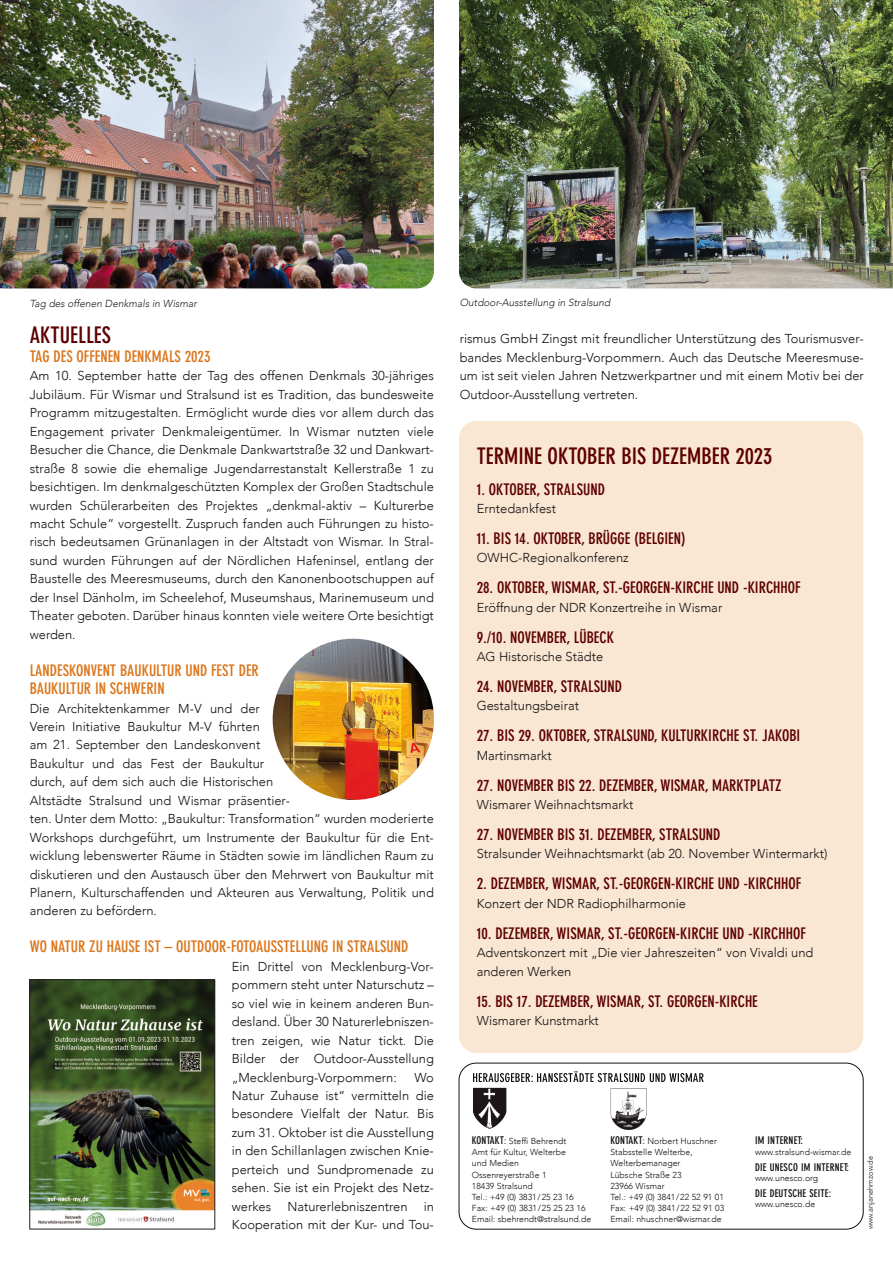
<style>
.page{position:relative;width:893px;height:1263px;background:#fff}
.page>*{position:absolute;margin:0;border:0;box-sizing:border-box;transform-origin:0 0}
.t1{font:700 condensed 22.5px "DIN Neuzeit Grotesk Std";color:#5d0000}
.t2{font:700 condensed 15.75px "DIN Neuzeit Grotesk Std";color:#5d0000}
.t3{font:700 condensed 15.75px/18.5px "DIN Neuzeit Grotesk Std";color:#da761c}
.t4{font:300 12.9px/18.5px "Avenir";color:#121110;text-align:justify}
.t5{font:700 condensed 10.5px "DIN Neuzeit Grotesk Std";letter-spacing:.015em;color:#121110}
.t6{font:italic 300 10.2px "Avenir";color:#231f20}
.t7{font:300 8.7px/11.1px "Avenir";color:#121110}
.t8{font:300 7.5px "Avenir";color:#121110}
.s1{font-family:"DIN Neuzeit Grotesk Std";font-weight:700;font-stretch:condensed;font-size:10.5px}
.s2{font-family:"DIN Neuzeit Grotesk Std";font-weight:700;font-stretch:condensed}
</style>
<div class="page">
<div style="left:459px;top:421px;width:404px;height:632px;background:#f9e6d3;border-radius:17px"></div>
<div style="left:459px;top:1063px;width:404px;height:166px;border:1px solid #121110;border-radius:17px"></div>
<img style="left:473px;top:1088px;width:31px;height:41px">
<img style="left:610px;top:1088px;width:36px;height:42px">
<svg style="left:473px;top:1071px;width:231px;height:11px"></svg>
<img style="left:459px;top:0;width:434px;height:288px">
<img style="left:0;top:0;width:434px;height:288px">
<img style="left:32px;top:981px;width:181px;height:246px">
<div style="left:30px;top:979px;width:185px;height:250px;border:1px solid #231f20"></div>
<img style="left:273px;top:639px;width:161px;height:161px;border-radius:50%">
<p class="t6" style="left:30px;top:296px;width:169px">Tag des offenen Denkmals in Wismar</p>
<p class="t6" style="left:460px;top:296px;width:152px">Outdoor-Ausstellung in Stralsund</p>
<h1 class="t1" style="left:30px;top:326px;width:83px">AKTUELLES</h1>
<p class="t3" style="left:30px;top:349px;width:182px">TAG DES OFFENEN DENKMALS 2023</p>
<p class="t4" style="left:30px;top:367px;width:406px">Am 10. September hatte der Tag des offenen Denkmals 30-jähriges Jubiläum. Für Wismar und Stralsund ist es Tradition, das bundesweite Programm mitzugestalten. Ermöglicht wurde dies vor allem durch das Engagement privater Denkmaleigentümer. In Wismar nutzten viele Besucher die Chance, die Denkmale Dankwartstraße 32 und Dankwart&shy;straße 8 sowie die ehemalige Jugendarrestanstalt Kellerstraße 1 zu besichtigen. Im denkmalgeschützten Komplex der Großen Stadtschule wurden Schülerarbeiten des Projektes „denkmal-aktiv – Kulturerbe macht Schule“ vorgestellt. Zuspruch fanden auch Führungen zu histo&shy;risch bedeutsamen Grünanlagen in der Altstadt von Wismar. In Stral&shy;sund wurden Führungen auf der Nördlichen Hafeninsel, entlang der Baustelle des Meeresmuseums, durch den Kanonenbootschuppen auf der Insel Dänholm, im Scheelehof, Museumshaus, Marinemuseum und Theater geboten. Darüber hinaus konnten viele weitere Orte besichtigt werden.</p>
<p class="t3" style="left:30px;top:662px;width:231px">LANDESKONVENT BAUKULTUR UND FEST DER<br>BAUKULTUR IN SCHWERIN</p>
<p class="t4" style="left:30px;top:699px;width:406px;text-align:left">Die Architektenkammer M-V und der<br>Verein Initiative Baukultur M-V führten<br>am 21. September den Landeskonvent<br>Baukultur und das Fest der Baukultur<br>durch, auf dem sich auch die Historischen<br>Altstädte Stralsund und Wismar präsentier-<br>ten. Unter dem Motto: „Baukultur: Transformation“ wurden moderierte Workshops durchgeführt, um Instrumente der Baukultur für die Ent&shy;wicklung lebenswerter Räume in Städten sowie im ländlichen Raum zu diskutieren und den Austausch über den Mehrwert von Baukultur mit Planern, Kulturschaffenden und Akteuren aus Verwaltung, Politik und anderen zu befördern.</p>
<p class="t3" style="left:30px;top:939px;width:380px">WO NATUR ZU HAUSE IST – OUTDOOR-FOTOAUSSTELLUNG IN STRALSUND</p>
<p class="t4" style="left:232px;top:957px;width:204px">Ein Drittel von Mecklenburg-Vor&shy;pommern steht unter Naturschutz – so viel wie in keinem anderen Bun&shy;desland. Über 30 Naturerlebniszen&shy;tren zeigen, wie Natur tickt. Die Bilder der Outdoor-Ausstellung „Mecklenburg-Vorpommern:</p>
<p class="t4" style="left:232px;top:1068px;width:204px;text-indent:183px">Wo Natur Zuhause ist“ vermitteln die besondere Vielfalt der Natur. Bis zum 31. Oktober ist die Ausstellung in den Schillanlagen zwischen Knie&shy;perteich und Sundpromenade zu sehen. Sie ist ein Projekt des Netz&shy;werkes Naturerlebniszentren in Kooperation mit der Kur- und Tou-</p>
<p class="t4" style="left:460px;top:330px;width:406px">rismus GmbH Zingst mit freundlicher Unterstützung des Tourismusver&shy;bandes Mecklenburg-Vorpommern. Auch das Deutsche Meeresmuse&shy;um ist seit vielen Jahren Netzwerkpartner und mit einem Motiv bei der Outdoor-Ausstellung vertreten.</p>
<h1 class="t1" style="left:477px;top:446px;width:297px">TERMINE OKTOBER BIS DEZEMBER 2023</h1>
<p class="t2" style="left:477px;top:482px;width:130px">1. OKTOBER, STRALSUND</p>
<p class="t4" style="left:477px;top:499px;width:81px">Erntedankfest</p>
<p class="t2" style="left:477px;top:532px;width:211px">11. BIS 14. OKTOBER, BRÜGGE (BELGIEN)</p>
<p class="t4" style="left:477px;top:549px;width:154px">OWHC-Regionalkonferenz</p>
<p class="t2" style="left:477px;top:581px;width:325px">28. OKTOBER, WISMAR, ST.-GEORGEN-KIRCHE UND -KIRCHHOF</p>
<p class="t4" style="left:477px;top:598px;width:247px">Eröffnung der NDR Konzertreihe in Wismar</p>
<p class="t2" style="left:477px;top:631px;width:139px">9./10. NOVEMBER, LÜBECK</p>
<p class="t4" style="left:477px;top:647px;width:128px">AG Historische Städte</p>
<p class="t2" style="left:477px;top:680px;width:147px">24. NOVEMBER, STRALSUND</p>
<p class="t4" style="left:477px;top:697px;width:104px">Gestaltungsbeirat</p>
<p class="t2" style="left:477px;top:729px;width:325px">27. BIS 29. OKTOBER, STRALSUND, KULTURKIRCHE ST. JAKOBI</p>
<p class="t4" style="left:477px;top:746px;width:77px">Martinsmarkt</p>
<p class="t2" style="left:477px;top:779px;width:306px">27. NOVEMBER BIS 22. DEZEMBER, WISMAR, MARKTPLATZ</p>
<p class="t4" style="left:477px;top:795px;width:158px">Wismarer Weihnachtsmarkt</p>
<p class="t2" style="left:477px;top:828px;width:245px">27. NOVEMBER BIS 31. DEZEMBER, STRALSUND</p>
<p class="t4" style="left:477px;top:845px;width:352px">Stralsunder Weihnachtsmarkt (ab 20. November Wintermarkt)</p>
<p class="t2" style="left:477px;top:877px;width:326px">2. DEZEMBER, WISMAR, ST.-GEORGEN-KIRCHE UND -KIRCHHOF</p>
<p class="t4" style="left:477px;top:894px;width:211px">Konzert der NDR Radiophilharmonie</p>
<p class="t2" style="left:477px;top:927px;width:331px">10. DEZEMBER, WISMAR, ST.-GEORGEN-KIRCHE UND -KIRCHHOF</p>
<p class="t4" style="left:477px;top:943px;width:338px">Adventskonzert mit „Die vier Jahreszeiten“ von Vivaldi und anderen Werken</p>
<p class="t2" style="left:477px;top:994px;width:283px">15. BIS 17. DEZEMBER, WISMAR, ST. GEORGEN-KIRCHE</p>
<p class="t4" style="left:477px;top:1011px;width:124px">Wismarer Kunstmarkt</p>
<p class="t7" style="left:472px;top:1136px;width:121px"><span class="s1">KONTAKT</span><span class="s2">:</span> Steffi Behrendt<br>Amt für Kultur, Welterbe<br>und Medien<br>Ossenreyerstraße 1<br>18439 Stralsund<br>Tel.: +49 (0) 3831/25 23 16<br>Fax: +49 (0) 3831/25 25 23 16<br>Email: sbehrendt@stralsund.de</p>
<p class="t5" style="left:755px;top:1136px;width:49px">IM INTERNET:</p>
<p class="t7" style="left:610px;top:1136px;width:115px"><span class="s1">KONTAKT</span><span class="s2">:</span> Norbert Huschner<br>Stabsstelle Welterbe,<br>Welterbemanager<br>Lübsche Straße 23<br>23966 Wismar<br>Tel.: +49 (0) 3841/22 52 91 01<br>Fax: +49 (0) 3841/22 52 91 03<br>Email: nhuschner@wismar.de</p>
<p class="t7" style="left:755px;top:1146px;width:98px">www.stralsund-wismar.de</p>
<p class="t5" style="left:755px;top:1163px;width:96px">DIE UNESCO IM INTERNET:</p>
<p class="t7" style="left:755px;top:1173px;width:65px">www.unesco.org</p>
<p class="t5" style="left:755px;top:1189px;width:78px">DIE DEUTSCHE SEITE:</p>
<p class="t7" style="left:755px;top:1198px;width:62px">www.unesco.de</p>
<p class="t8" style="left:865px;top:1229px;width:75px;rotate:-90deg">www.anjanehmzow.de</p>
</div>
